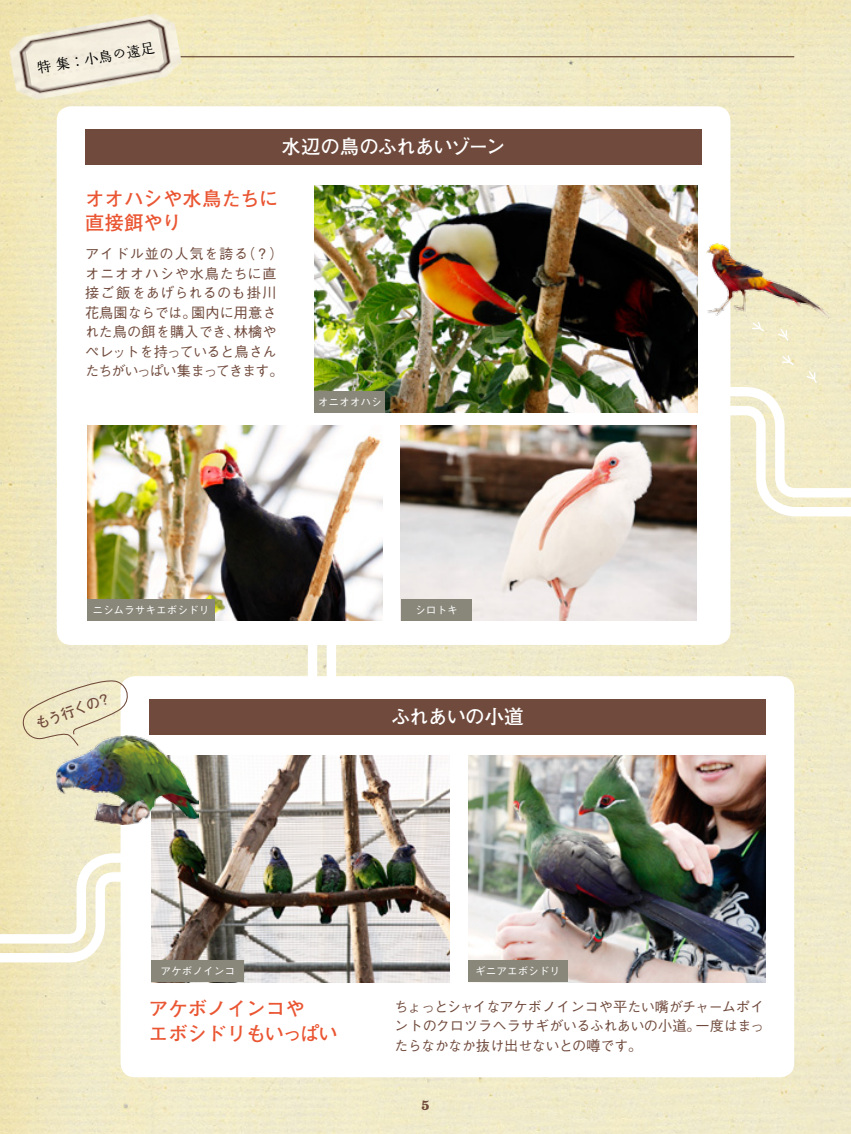
<style>
.page{position:relative;width:851px;height:1134px;background:#fff}
.page>*{position:absolute;margin:0;border:0;box-sizing:border-box;transform-origin:0 0}
.t1{font:700 19.5px/24.8px "Futo Go B101 Pro";color:#ea5532}
.t2{font:700 19.5px "Futo Go B101 Pro";letter-spacing:-.05em;color:#fff}
.t3{font:500 14.25px/19.5px "Gothic BBB Pro";color:#704a3c;text-align:right}
.t4{font:500 14.25px/19.5px "Gothic BBB Pro";letter-spacing:-.025em;color:#704a3c}
.t5{font:500 14.25px/19.5px "Gothic BBB Pro";letter-spacing:-.045em;color:#704a3c}
.t6{font:500 14.25px "Gothic BBB Pro";letter-spacing:.055em;color:#704a3c}
.t7{font:500 14.25px "Gothic BBB Pro";letter-spacing:.05em;color:#704a3c}
.t8{font:14.25px "Marumin Old 90 pv RKSJ H";color:#000}
.t9{font:700 14.25px "Futo Go B101 Pro";color:#704a3c}
.t10{font:700 12.5px "Belizio";color:#704a3c}
.t11{font:500 10.75px "Gothic BBB Pro";color:#fff}
</style>
<div class="page">
<img style="left:0;top:0;width:850px;height:1134px">
<div style="left:57px;top:106px;width:673px;height:539px;background:#fff;border-radius:14px"></div>
<div style="left:120px;top:676px;width:674px;height:401px;background:#fff;border-radius:14px"></div>
<hr style="left:57px;top:56px;width:737px;height:1px;background:#785e48">
<img style="left:7px;top:10px;width:177px;height:93px">
<img style="left:314px;top:185px;width:383px;height:227px">
<img style="left:152px;top:755px;width:297px;height:227px">
<img style="left:468px;top:755px;width:297px;height:227px">
<img style="left:87px;top:425px;width:296px;height:196px">
<img style="left:401px;top:425px;width:295px;height:196px">
<div style="left:314px;top:391px;width:71px;height:21px;background:#89877a"></div>
<div style="left:87px;top:599px;width:128px;height:22px;background:#89877a"></div>
<div style="left:401px;top:599px;width:71px;height:22px;background:#89877a"></div>
<div style="left:468px;top:961px;width:99px;height:21px;background:#89877a"></div>
<div style="left:152px;top:961px;width:92px;height:21px;background:#89877a"></div>
<div style="left:85px;top:129px;width:617px;height:35px;background:#704a3c"></div>
<div style="left:149px;top:699px;width:616px;height:35px;background:#704a3c"></div>
<div style="left:326px;top:640px;width:10px;height:44px;background:#fff"></div>
<div style="left:308px;top:640px;width:9px;height:44px;background:#fff"></div>
<svg style="left:0;top:849px;width:121px;height:118px"></svg>
<img style="left:706px;top:244px;width:124px;height:75px">
<svg style="left:751px;top:320px;width:14px;height:12px"></svg>
<svg style="left:776px;top:328px;width:13px;height:14px"></svg>
<svg style="left:730px;top:354px;width:120px;height:167px"></svg>
<img style="left:57px;top:736px;width:141px;height:89px">
<svg style="left:17px;top:676px;width:114px;height:70px;background:#e8e1c2"></svg>
<p class="t8" style="left:36px;top:61px;width:121px;rotate:-10deg">特集：小鳥の遠足</p>
<h1 class="t2" style="left:281px;top:131px;width:226px">水辺の鳥のふれあいゾーン</h1>
<h1 class="t1" style="left:85px;top:183px;width:194px">オオハシや水鳥たちに直接餌やり</h1>
<p class="t3" style="left:241px;top:242px;width:44px">)?(</p>
<p class="t7" style="left:85px;top:242px;width:164px">アイドル並の人気を誇る</p>
<p class="t6" style="left:85px;top:262px;width:193px">オニオオハシや水鳥たちに直</p>
<p class="t3" style="left:85px;top:281px;width:193px">接ご飯をあげられるのも掛川</p>
<p class="t3" style="left:191px;top:301px;width:87px">園内に用意さ</p>
<p class="t4" style="left:85px;top:301px;width:113px">花鳥園ならでは。</p>
<p class="t5" style="left:85px;top:320px;width:200px">れた鳥の餌を購入でき、<br>ペレットを持っていると鳥さんたちがいっぱい集まってきます。</p>
<p class="t3" style="left:234px;top:320px;width:44px">林檎や</p>
<p class="t11" style="left:318px;top:393px;width:65px">オニオオハシ</p>
<p class="t11" style="left:92px;top:601px;width:118px">ニシムラサキエボシドリ</p>
<p class="t9" style="left:32px;top:713px;width:81px;rotate:-20deg">もう行く ?</p>
<p class="t11" style="left:415px;top:601px;width:44px">シロトキ</p>
<h1 class="t2" style="left:391px;top:701px;width:134px">ふれあいの小道</h1>
<p class="t11" style="left:161px;top:963px;width:76px">アケボノインコ</p>
<h1 class="t1" style="left:149px;top:994px;width:191px">アケボノインコや<br>エボシドリもいっぱい</h1>
<p class="t11" style="left:475px;top:963px;width:87px">ギニアエボシドリ</p>
<p class="t3" style="left:394px;top:995px;width:371px">ちょっとシャイなアケボノインコや平たい嘴がチャームポイ一度はまっ</p>
<p class="t4" style="left:394px;top:1014px;width:308px">ントのクロツラヘラサギがいるふれあいの小道。たらなかなか抜け出せないとの噂です。</p>
<p class="t10" style="left:421px;top:1097px;width:11px">5</p>
</div>
